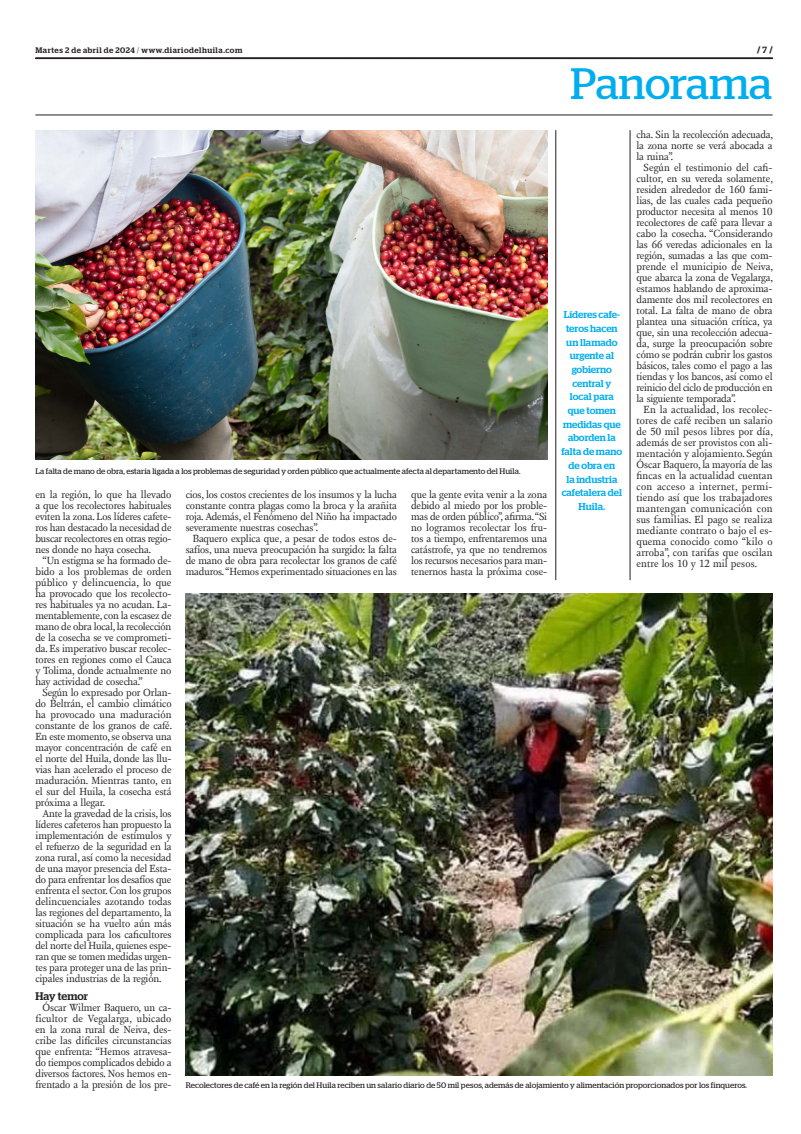
<style>
.page{position:relative;width:801px;height:1134px;background:#fff}
.page>*{position:absolute;margin:0;border:0;box-sizing:border-box;transform-origin:0 0}
.t1{font:43.9px "Stag";letter-spacing:-.005em;color:#00aeef}
.INTERTITULO{font:500 11px "Stag";letter-spacing:.005em;color:#231f20}
.TEXTO{font:10.6px/11px "New Fournier BP";letter-spacing:-.01em;color:#231f20;text-align:justify}
.DESTACADO_AZUL{font:500 10px/13.7px "Stag";color:#00aeef;text-align:center}
.t2{font:700 9px "Stag";color:#231f20}
.PIE_DE_FOTO{font:8px "Stag";letter-spacing:.01em;color:#231f20}
.t3{font:500 8px "Stag";letter-spacing:.065em;color:#231f20}
.s1{font-weight:300}
.s2{font-weight:500}
</style>
<div class="page">
<svg style="left:35px;top:58px;width:738px;height:1px"></svg>
<hr style="left:35px;top:115px;width:737px;height:1px;background:#231f20">
<img style="left:36px;top:130px;width:511px;height:329px">
<img style="left:186px;top:593px;width:586px;height:482px">
<hr style="left:555px;top:130px;width:1px;height:450px;background:#231f20">
<hr style="left:630px;top:130px;width:1px;height:450px;background:#231f20">
<p class="t3" style="left:35px;top:45px;width:208px">Martes 2 de abril de 2024 <span class="s1">/</span> www.diariodelhuila.com</p>
<p class="t2" style="left:757px;top:45px;width:17px">/ <span class="s2">7</span> /</p>
<p class="t1" style="left:570px;top:59px;width:203px">Panorama</p>
<p class="TEXTO" style="left:636px;top:129px;width:138px">cha. Sin la recolección adecuada, la zona norte se verá abocada a la ruina”.</p>
<p class="TEXTO" style="left:636px;top:162px;width:138px;text-indent:7px">Según el testimonio del cafi&shy;cultor, en su vereda solamente, residen alrededor de 160 fami&shy;lias, de las cuales cada pequeño productor necesita al menos 10 recolectores de café para llevar a cabo la cosecha. “Considerando las 66 veredas adicionales en la región, sumadas a las que com&shy;prende el municipio de Neiva, que abarca la zona de Vegalarga, estamos hablando de aproxima&shy;damente dos mil recolectores en total. La falta de mano de obra plantea una situación crítica, ya que, sin una recolección adecua&shy;da, surge la preocupación sobre cómo se podrán cubrir los gastos básicos, tales como el pago a las tiendas y los bancos, así como el reinicio del ciclo de producción en la siguiente temporada”.</p>
<p class="TEXTO" style="left:636px;top:404px;width:138px;text-indent:7px">En la actualidad, los recolec&shy;tores de café reciben un salario de 50 mil pesos libres por día, además de ser provistos con ali&shy;mentación y alojamiento. Según Óscar Baquero, la mayoría de las fincas en la actualidad cuentan con acceso a internet, permi&shy;tiendo así que los trabajadores mantengan comunicación con sus familias. El pago se realiza mediante contrato o bajo el es&shy;quema conocido como “kilo o arroba”, con tarifas que oscilan entre los 10 y 12 mil pesos.</p>
<p class="DESTACADO_AZUL" style="left:561px;top:308px;width:62px">Líderes cafe&shy;teros hacen un llamado urgente al gobierno central y local para que tomen medidas que aborden la falta de mano de obra en<br>la industria cafetalera del<br>Huila.</p>
<p class="PIE_DE_FOTO" style="left:36px;top:466px;width:486px">La falta de mano de obra, estaría ligada a los problemas de seguridad y orden público que actualmente afecta al departamento del Huila.</p>
<p class="TEXTO" style="left:35px;top:489px;width:138px">en la región, lo que ha llevado a que los recolectores habituales eviten la zona. Los líderes cafete&shy;ros han destacado la necesidad de buscar recolectores en otras regio&shy;nes donde no haya cosecha.</p>
<p class="TEXTO" style="left:35px;top:555px;width:138px;text-indent:7px">“Un estigma se ha formado de&shy;bido a los problemas de orden público y delincuencia, lo que ha provocado que los recolecto&shy;res habituales ya no acudan. La&shy;mentablemente, con la escasez de mano de obra local, la recolección de la cosecha se ve comprometi&shy;da. Es imperativo buscar recolec&shy;tores en regiones como el Cauca y Tolima, donde actualmente no hay actividad de cosecha.”</p>
<p class="TEXTO" style="left:35px;top:687px;width:138px;text-indent:7px">Según lo expresado por Orlan&shy;do Beltrán, el cambio climático ha provocado una maduración constante de los granos de café.<br>En este momento, se observa una mayor concentración de café en el norte del Huila, donde las llu&shy;vias han acelerado el proceso de maduración. Mientras tanto, en el sur del Huila, la cosecha está próxima a llegar.</p>
<p class="TEXTO" style="left:35px;top:808px;width:138px;text-indent:7px">Ante la gravedad de la crisis, los líderes cafeteros han propuesto la implementación de estímulos y el refuerzo de la seguridad en la zona rural, así como la necesidad de una mayor presencia del Esta&shy;do para enfrentar los desafíos que enfrenta el sector. Con los grupos delincuenciales azotando todas las regiones del departamento, la situación se ha vuelto aún más complicada para los caficultores del norte del Huila, quienes espe&shy;ran que se tomen medidas urgen&shy;tes para proteger una de las prin&shy;cipales industrias de la región.</p>
<p class="INTERTITULO" style="left:35px;top:989px;width:54px">Hay temor</p>
<p class="TEXTO" style="left:35px;top:1002px;width:138px;text-indent:7px">Óscar Wilmer Baquero, un ca&shy;ficultor de Vegalarga, ubicado en la zona rural de Neiva, des&shy;cribe las difíciles circunstancias que enfrenta: “Hemos atravesa&shy;do tiempos complicados debido a diversos factores. Nos hemos en&shy;frentado a la presión de los pre-</p>
<p class="TEXTO" style="left:186px;top:489px;width:213px">cios, los costos crecientes de los insumos y la lucha constante contra plagas como la broca y la arañita roja. Además, el Fenómeno del Niño ha impactado severamente nuestras cosechas”.</p>
<p class="TEXTO" style="left:186px;top:533px;width:213px;text-indent:7px">Baquero explica que, a pesar de todos estos de&shy;safíos, una nueva preocupación ha surgido: la falta de mano de obra para recolectar los granos de café maduros. “Hemos experimentado situaciones en las</p>
<p class="TEXTO" style="left:411px;top:489px;width:138px">que la gente evita venir a la zona debido al miedo por los proble&shy;mas de orden público”, afirma. “Si no logramos recolectar los fru&shy;tos a tiempo, enfrentaremos una catástrofe, ya que no tendremos los recursos necesarios para man&shy;tenernos hasta la próxima cose-</p>
<p class="PIE_DE_FOTO" style="left:186px;top:1080px;width:563px">Recolectores de café en la región del Huila reciben un salario diario de 50 mil pesos, además de alojamiento y alimentación proporcionados por los finqueros.</p>
</div>
